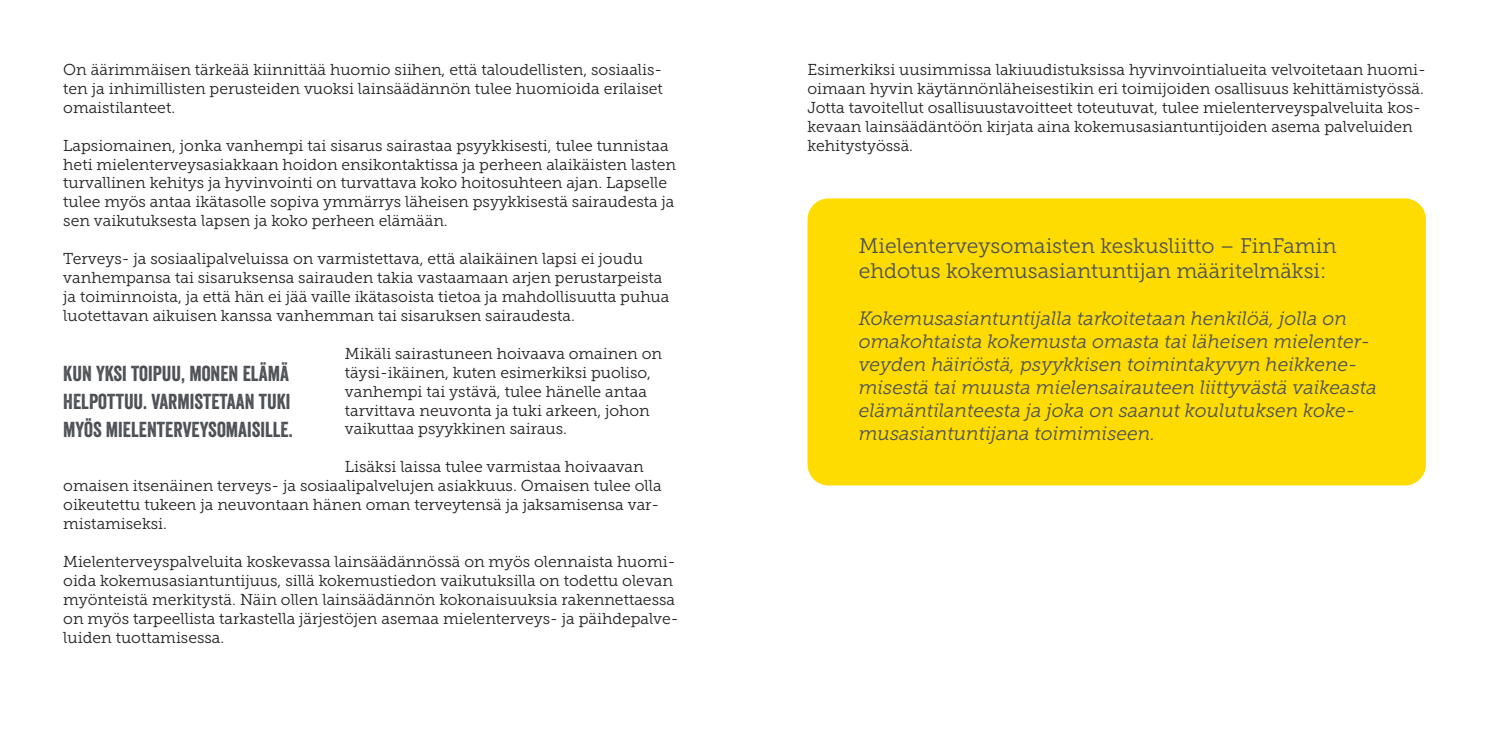
<style>
.page{position:relative;width:1489px;height:745px;background:#fff}
.page>*{position:absolute;margin:0;border:0;box-sizing:border-box;transform-origin:0 0}
.t1{font:21px "Museo Slab 300";color:#4b4f53}
.t2{font:21px "Veneer";color:#4b4f53}
.t3{font:italic 19.25px/23.1px "Museo Slab 300";color:#4b4f53}
.t4{font:15.75px/18.9px "Museo Slab 300";color:#231f20}
</style>
<div class="page">
<div style="left:807px;top:198px;width:618px;height:287px;background:#ffdc01;border-radius:21px"></div>
<p class="t4" style="left:63px;top:60px;width:601px;text-align:justify">On äärimmäisen tärkeää kiinnittää huomio siihen, että taloudellisten, sosiaalis&shy;ten ja inhimillisten perusteiden vuoksi lainsäädännön tulee huomioida erilaiset omaistilanteet.</p>
<p class="t4" style="left:63px;top:136px;width:614px">Lapsiomainen, jonka vanhempi tai sisarus sairastaa psyykkisesti, tulee tunnistaa heti mielenterveysasiakkaan hoidon ensikontaktissa ja perheen alaikäisten lasten turvallinen kehitys ja hyvinvointi on turvattava koko hoitosuhteen ajan. Lapselle tulee myös antaa ikätasolle sopiva ymmärrys läheisen psyykkisestä sairaudesta ja sen vaikutuksesta lapsen ja koko perheen elämään.</p>
<p class="t4" style="left:63px;top:249px;width:607px">Terveys- ja sosiaalipalveluissa on varmistettava, että alaikäinen lapsi ei joudu vanhempansa tai sisaruksensa sairauden takia vastaamaan arjen perustarpeista ja toiminnoista, ja että hän ei jää vaille ikätasoista tietoa ja mahdollisuutta puhua luotettavan aikuisen kanssa vanhemman tai sisaruksen sairaudesta.</p>
<p class="t4" style="left:345px;top:344px;width:318px">Mikäli sairastuneen hoivaava omainen on täysi-ikäinen, kuten esimerkiksi puoliso, vanhempi tai ystävä, tulee hänelle antaa tarvittava neuvonta ja tuki arkeen, johon vaikuttaa psyykkinen sairaus.</p>
<p class="t4" style="left:63px;top:457px;width:600px;text-indent:282px">Lisäksi laissa tulee varmistaa hoivaavan omaisen itsenäinen terveys- ja sosiaalipalvelujen asiakkuus. Omaisen tulee olla oikeutettu tukeen ja neuvontaan hänen oman terveytensä ja jaksamisensa var&shy;mistamiseksi.</p>
<p class="t4" style="left:63px;top:551px;width:616px">Mielenterveyspalveluita koskevassa lainsäädännössä on myös olennaista huomi&shy;oida kokemusasiantuntijuus, sillä kokemustiedon vaikutuksilla on todettu olevan myönteistä merkitystä. Näin ollen lainsäädännön kokonaisuuksia rakennettaessa on myös tarpeellista tarkastella järjestöjen asemaa mielenterveys- ja päihdepalve&shy;luiden tuottamisessa.</p>
<p class="t2" style="left:63px;top:361px;width:227px">KUN YKSI TOIPUU, MONEN ELÄMÄ</p>
<p class="t2" style="left:63px;top:388px;width:229px">HELPOTTUU. VARMISTETAAN TUKI</p>
<p class="t2" style="left:63px;top:416px;width:231px">MYÖS MIELENTERVEYSOMAISILLE.</p>
<p class="t4" style="left:807px;top:60px;width:620px">Esimerkiksi uusimmissa lakiuudistuksissa hyvinvointialueita velvoitetaan huomi&shy;oimaan hyvin käytännönläheisestikin eri toimijoiden osallisuus kehittämistyössä.<br>Jotta tavoitellut osallisuustavoitteet toteutuvat, tulee mielenterveyspalveluita kos&shy;kevaan lainsäädäntöön kirjata aina kokemusasiantuntijoiden asema palveluiden kehitystyössä.</p>
<p class="t1" style="left:858px;top:234px;width:479px">Mielenterveysomaisten keskusliitto – FinFamin</p>
<p class="t1" style="left:858px;top:259px;width:469px">ehdotus kokemusasiantuntijan määritelmäksi:</p>
<p class="t3" style="left:858px;top:306px;width:513px">Kokemusasiantuntijalla tarkoitetaan henkilöä, jolla on omakohtaista kokemusta omasta tai läheisen mielenter-</p>
<p class="t3" style="left:858px;top:353px;width:519px">veyden häiriöstä, psyykkisen toimintakyvyn heikkene&shy;misestä tai muusta mielensairauteen liittyvästä vaikeasta elämäntilanteesta ja joka on saanut koulutuksen koke&shy;musasiantuntijana toimimiseen.</p>
</div>
